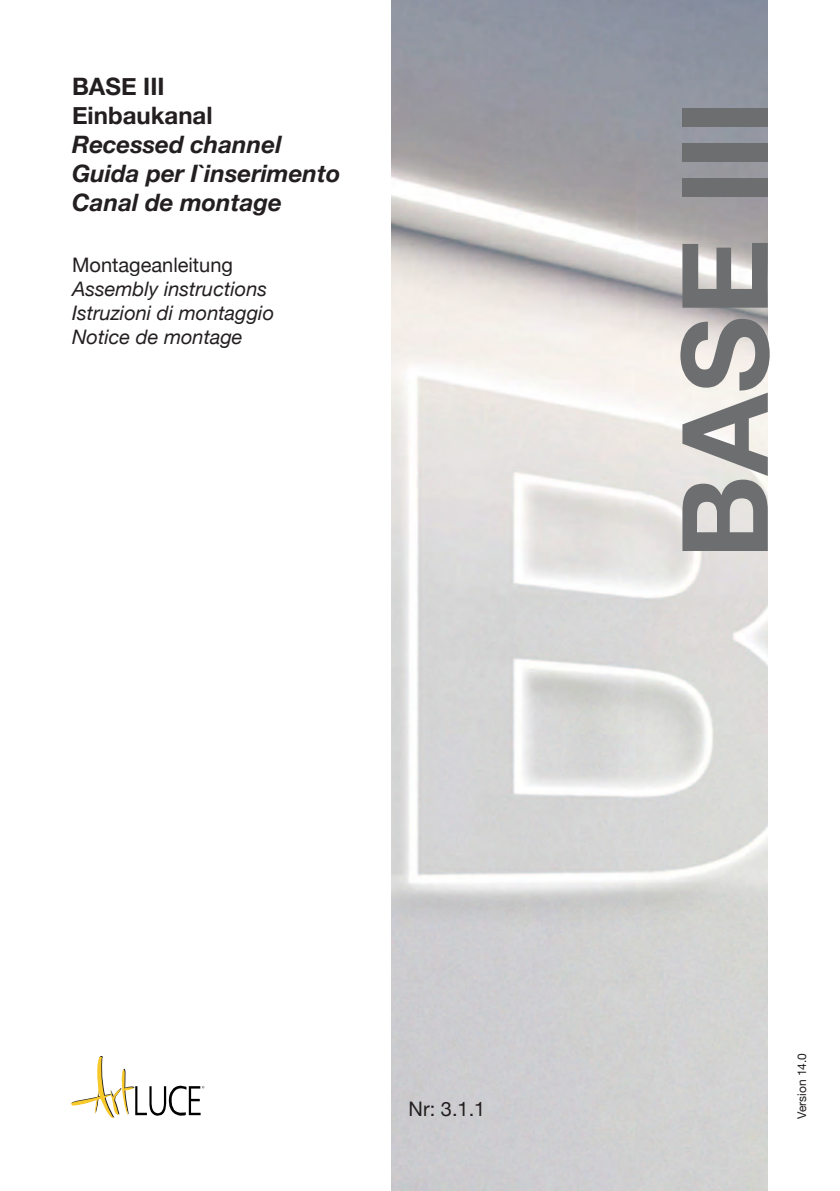
<style>
.page{position:relative;width:840px;height:1191px;background:#fff}
.page>*{position:absolute;margin:0;border:0;box-sizing:border-box;transform-origin:0 0}
.t1{font:700 119.4px "Helvetica Neue";color:#6d6e70}
.t2{font:italic 700 24px/28.8px "Helvetica Neue";color:#231f20}
.t3{font:700 24px/28.8px "Helvetica Neue";color:#231f20}
.t4{font:italic 20px/24px "Helvetica Neue";color:#231f20}
.t5{font:20px "Helvetica Neue";color:#231f20}
.t6{font:12px "Helvetica Neue";color:#231f20}
</style>
<div class="page">
<svg style="left:70px;top:1056px;width:134px;height:62px"></svg>
<p class="t3" style="left:72px;top:71px;width:142px">BASE III<br>Einbaukanal</p>
<p class="t2" style="left:72px;top:130px;width:269px">Recessed channel<br>Guida per I`inserimento<br>Canal de montage</p>
<p class="t5" style="left:72px;top:248px;width:162px">Montageanleitung</p>
<p class="t4" style="left:72px;top:276px;width:203px">Assembly instructions<br>Istruzioni di montaggio<br>Notice de montage</p>
<h1 class="t1" style="left:616px;top:559px;width:461px;rotate:-90deg">BASE III</h1>
<p class="t5" style="left:408px;top:1091px;width:78px">Nr: 3.1.1</p>
<p class="t6" style="left:791px;top:1119px;width:68px;rotate:-90deg">Version 14.0</p>
</div>
